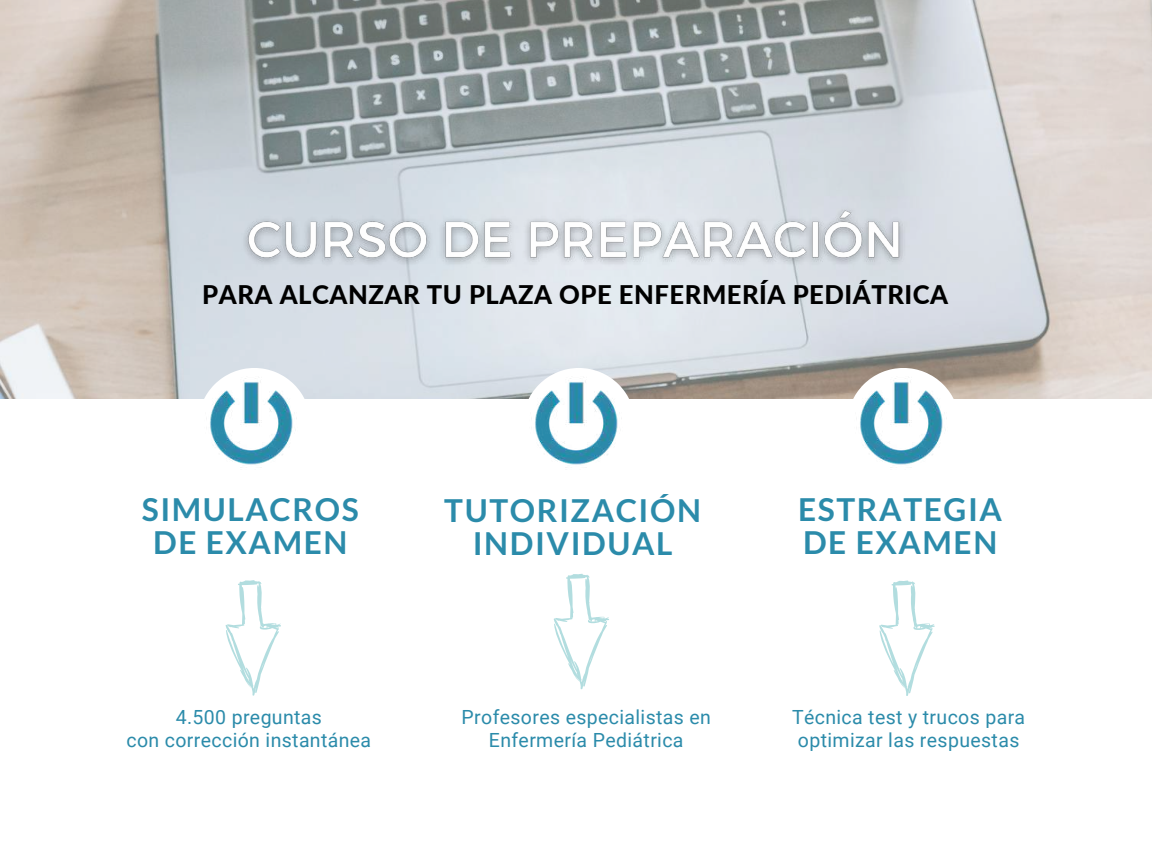
<style>
.page{position:relative;width:1152px;height:864px;background:#fff}
.page>*{position:absolute;margin:0;border:0;box-sizing:border-box;transform-origin:0 0}
.t1{font:700 31.65px/32.7px "Lato";letter-spacing:.05em;color:#2b8baa;text-align:center}
.t2{font:800 25.65px "Lato";letter-spacing:.02em;color:#000}
.t3{font:19.5px/22.5px "Roboto";letter-spacing:.02em;color:#2b8baa;text-align:center}
</style>
<div class="page">
<img style="left:0;top:0;width:1152px;height:399px">
<img style="left:236px;top:198px;width:682px;height:75px">
<svg style="left:847px;top:368px;width:113px;height:31px"></svg>
<svg style="left:225px;top:580px;width:56px;height:116px"></svg>
<svg style="left:553px;top:573px;width:56px;height:117px"></svg>
<svg style="left:879px;top:580px;width:56px;height:116px"></svg>
<img style="left:847px;top:372px;width:106px;height:93px">
<svg style="left:523px;top:368px;width:112px;height:31px"></svg>
<img style="left:523px;top:372px;width:105px;height:93px">
<svg style="left:198px;top:368px;width:113px;height:31px"></svg>
<img style="left:198px;top:372px;width:106px;height:93px">
<h2 class="t2" style="left:202px;top:278px;width:747px">PARA ALCANZAR TU PLAZA OPE ENFERMERÍA PEDIÁTRICA</h2>
<h1 class="t1" style="left:142px;top:493px;width:218px">SIMULACROS<br>DE EXAMEN</h1>
<p class="t3" style="left:126px;top:706px;width:246px">4.500 preguntas<br>con corrección instantánea</p>
<h1 class="t1" style="left:444px;top:494px;width:258px">TUTORIZACIÓN<br>INDIVIDUAL</h1>
<p class="t3" style="left:462px;top:706px;width:251px">Profesores especialistas en<br>Enfermería Pediátrica</p>
<h1 class="t1" style="left:798px;top:493px;width:205px;text-align:left">ESTRATEGIA<br>DE EXAMEN</h1>
<p class="t3" style="left:792px;top:706px;width:235px">Técnica test y trucos para optimizar las respuestas</p>
</div>
